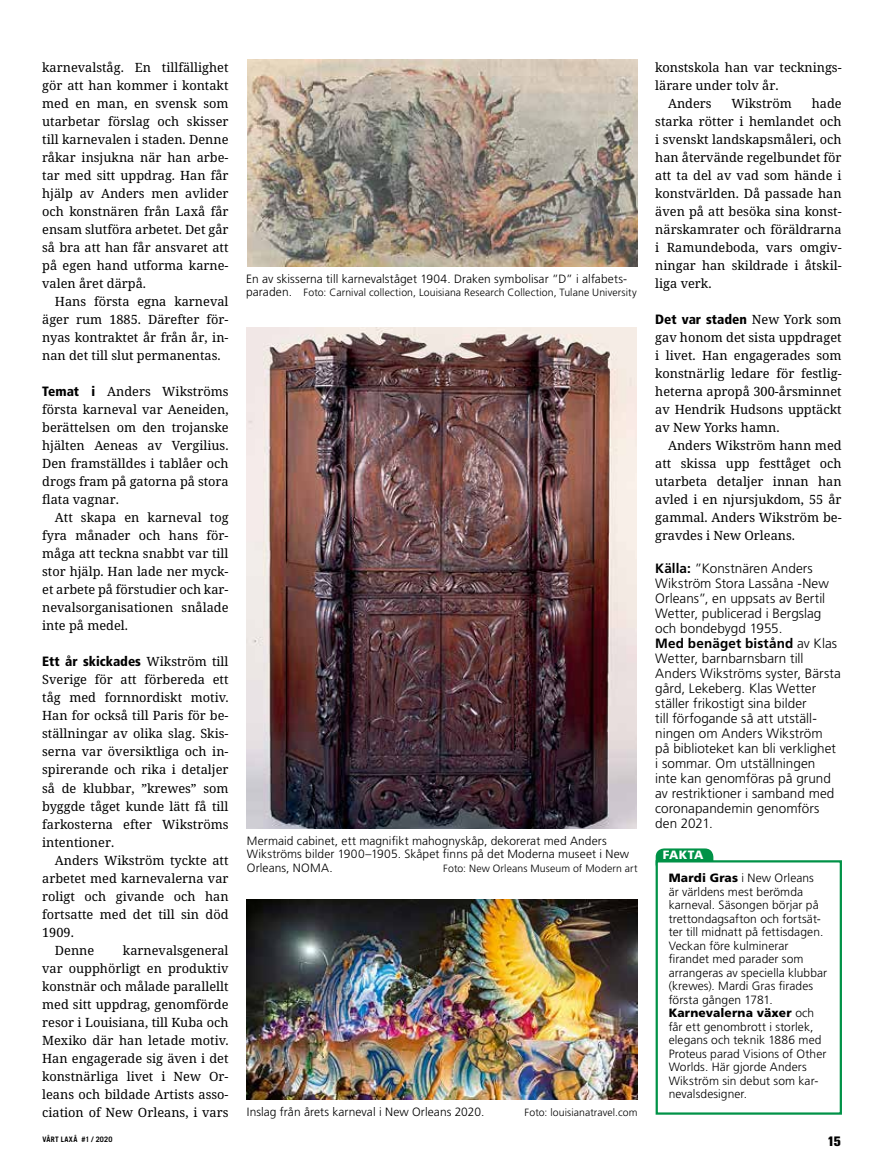
<style>
.page{position:relative;width:893px;height:1170px;background:#fff}
.page>*{position:absolute;margin:0;border:0;box-sizing:border-box;transform-origin:0 0}
.t1{font:300 13.5px/15px "Frutiger";letter-spacing:.005em;color:#000}
.t2{font:900 condensed 13.5px "Frutiger";color:#000}
.t3{font:800 13.5px "Akzidenz Grotesk BE";color:#000}
.t4{font:12.75px/18px "Noto Serif";color:#000;text-align:justify}
.t5{font:300 12px/13.5px "Frutiger";letter-spacing:.005em;color:#000}
.t6{font:300 10.5px "Frutiger";letter-spacing:.01em;color:#000}
.t7{font:700 7.5px "Trade Gothic";letter-spacing:.04em;color:#000}
.s1{font-family:"Frutiger";font-weight:900;font-stretch:condensed;font-size:13.5px}
.s2{font-family:"Noto Serif";font-weight:400;font-stretch:normal;font-size:12.75px}
.s3{font-size:12px}
.s4{font-weight:700}
.s5{font-weight:900;color:#fff}
.s6{font-weight:900}
</style>
<div class="page">
<img style="left:247px;top:899px;width:391px;height:200px">
<img style="left:247px;top:59px;width:391px;height:207px">
<img style="left:246px;top:327px;width:391px;height:501px">
<div style="left:656px;top:848px;width:57px;height:24px;background:#009247;border-radius:9px"></div>
<div style="left:656px;top:860px;width:186px;height:254px;background:#fff;border:2px solid #009247"></div>
<p class="t4" style="left:42px;top:58px;width:188px">karnevalståg. En tillfällighet gör att han kommer i kontakt med en man, en svensk som utarbetar förslag och skisser till karnevalen i staden. Denne råkar insjukna när han arbe&shy;tar med sitt uppdrag. Han får hjälp av Anders men avlider och konstnären från Laxå får ensam slutföra arbetet. Det går så bra att han får ansvaret att på egen hand utforma karne&shy;valen året därpå.</p>
<p class="t4" style="left:42px;top:292px;width:188px;text-indent:13px">Hans första egna karneval äger rum 1885. Därefter för&shy;nyas kontraktet år från år, in&shy;nan det till slut permanentas.</p>
<p class="t4" style="left:42px;top:382px;width:188px"><span class="s1">Temat i</span> Anders Wikströms första karneval var Aeneiden, berättelsen om den trojanske hjälten Aeneas av Vergilius.<br>Den framställdes i tablåer och drogs fram på gatorna på stora flata vagnar.</p>
<p class="t4" style="left:42px;top:508px;width:188px;text-indent:13px">Att skapa en karneval tog fyra månader och hans för&shy;måga att teckna snabbt var till stor hjälp. Han lade ner myck&shy;et arbete på förstudier och kar&shy;nevalsorganisationen snålade inte på medel.</p>
<p class="t2" style="left:42px;top:653px;width:188px">Ett år skickades <span class="s2">Wikström till</span></p>
<p class="t4" style="left:42px;top:670px;width:188px">Sverige för att förbereda ett tåg med fornnordiskt motiv.<br>Han for också till Paris för be&shy;ställningar av olika slag. Skis&shy;serna var översiktliga och in&shy;spirerande och rika i detaljer så de klubbar, ”krewes” som byggde tåget kunde lätt få till farkosterna efter Wikströms intentioner.</p>
<p class="t4" style="left:55px;top:850px;width:175px">Anders Wikström tyckte att</p>
<p class="t4" style="left:42px;top:868px;width:188px">arbetet med karnevalerna var</p>
<p class="t4" style="left:42px;top:886px;width:188px">roligt och givande och han</p>
<p class="t4" style="left:42px;top:904px;width:188px">fortsatte med det till sin död</p>
<p class="t4" style="left:42px;top:922px;width:33px">1909.</p>
<p class="t4" style="left:55px;top:940px;width:41px">Denne</p>
<p class="t4" style="left:42px;top:940px;width:188px;text-indent:81px">karnevalsgeneral var oupphörligt en produktiv konstnär och målade parallellt med sitt uppdrag, genomförde resor i Louisiana, till Kuba och Mexiko där han letade motiv.<br>Han engagerade sig även i det konstnärliga livet i New Or&shy;leans och bildade Artists asso&shy;ciation of New Orleans, i vars</p>
<p class="t5" style="left:246px;top:272px;width:382px">En av skisserna till karnevalståget 1904. Draken symbolisar ”D” i alfabets-</p>
<p class="t6" style="left:246px;top:287px;width:392px"><span class="s3">paraden.</span> Foto: Carnival collection, Louisiana Research Collection, Tulane University</p>
<p class="t5" style="left:247px;top:833px;width:384px">Mermaid cabinet, ett magnifikt mahognyskåp, dekorerat med Anders<br>Wikströms bilder 1900–1905. Skåpet finns på det Moderna museet i New<br>Orleans, NOMA.</p>
<p class="t6" style="left:443px;top:862px;width:196px">Foto: New Orleans Museum of Modern art</p>
<p class="t5" style="left:247px;top:1105px;width:239px">Inslag från årets karneval i New Orleans 2020.</p>
<p class="t6" style="left:525px;top:1106px;width:115px">Foto: louisianatravel.com</p>
<p class="t4" style="left:655px;top:58px;width:188px">konstskola han var tecknings-</p>
<p class="t4" style="left:655px;top:76px;width:125px">lärare under tolv år.</p>
<p class="t4" style="left:668px;top:94px;width:45px">Anders</p>
<p class="t4" style="left:731px;top:94px;width:62px">Wikström</p>
<p class="t4" style="left:655px;top:94px;width:188px;text-indent:156px">hade starka rötter i hemlandet och i svenskt landskapsmåleri, och han återvände regelbundet för att ta del av vad som hände i konstvärlden. Då passade han även på att besöka sina konst&shy;närskamrater och föräldrarna i Ramundeboda, vars omgiv&shy;ningar han skildrade i åtskil&shy;liga verk.</p>
<p class="t2" style="left:655px;top:311px;width:188px">Det var staden <span class="s2">New York som</span></p>
<p class="t4" style="left:655px;top:328px;width:188px">gav honom det sista uppdraget i livet. Han engagerades som konstnärlig ledare för festlig&shy;heterna apropå 300-årsminnet av Hendrik Hudsons upptäckt av New Yorks hamn.</p>
<p class="t4" style="left:655px;top:436px;width:188px;text-indent:13px">Anders Wikström hann med att skissa upp festtåget och utarbeta detaljer innan han avled i en njursjukdom, 55 år gammal. Anders Wikström be&shy;gravdes i New Orleans.</p>
<p class="t1" style="left:655px;top:561px;width:187px"><span class="s4">Källa:</span> ”Konstnären Anders<br>Wikström Stora Lassåna -New<br>Orleans”, en uppsats av Bertil<br>Wetter, publicerad i Bergslag och bondebygd 1955.<br><span class="s4">Med benäget bistånd</span> av Klas<br>Wetter, barnbarnsbarn till<br>Anders Wikströms syster, Bärsta gård, Lekeberg. Klas Wetter ställer frikostigt sina bilder<br>till förfogande så att utställ&shy;ningen om Anders Wikström<br>på biblioteket kan bli verklighet i sommar. Om utställningen<br>inte kan genomföras på grund av restriktioner i samband med coronapandemin genomförs den 2021.</p>
<p class="t5" style="left:669px;top:843px;width:147px;line-height:23.2px;text-indent:-6px"><span class="s5">FAKTA<br></span><span class="s6">Mardi Gras</span> i New Orleans</p>
<p class="t5" style="left:669px;top:884px;width:160px">är världens mest berömda karneval. Säsongen börjar på trettondagsafton och fortsät&shy;ter till midnatt på fettisdagen.<br>Veckan före kulminerar firandet med parader som arrangeras av speciella klubbar (krewes). Mardi Gras firades första gången 1781.<br><span class="s6">Karnevalerna växer</span> och får ett genombrott i storlek, elegans och teknik 1886 med<br>Proteus parad Visions of Other<br>Worlds. Här gjorde Anders<br>Wikström sin debut som kar&shy;nevalsdesigner.</p>
<p class="t7" style="left:43px;top:1134px;width:72px">VÅRT LAXÅ #1 / 2020</p>
<p class="t3" style="left:827px;top:1133px;width:15px">15</p>
</div>
